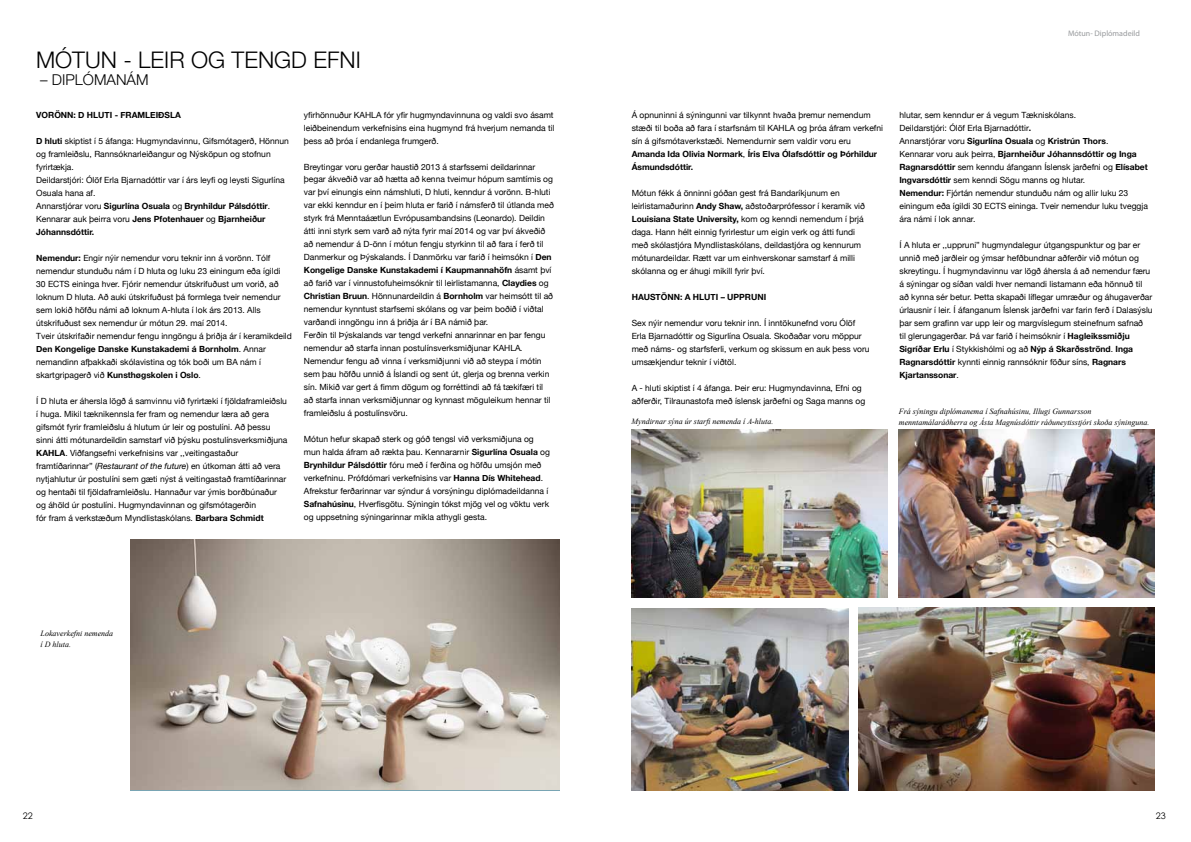
<style>
.page{position:relative;width:1191px;height:842px;background:#fff}
.page>*{position:absolute;margin:0;border:0;box-sizing:border-box;transform-origin:0 0}
.t1{font:300 23px "Helvetica Neue LT Std";color:#000}
.t2{font:300 15px "Helvetica Neue LT Std";color:#000}
.t3{font:9px "Century Gothic";color:#000}
.t4{font:8.5px/13px "Helvetica Neue";color:#000}
.t5{font:700 8.5px "Helvetica Neue";color:#000}
.t6{font:italic 8px/11px "Times New Roman";color:#000}
.t7{font:8px "Myriad Pro";color:#97999c}
.s1{font-weight:700}
.s2{font-style:italic}
</style>
<div class="page">
<img style="left:130px;top:540px;width:429px;height:250px">
<img style="left:899px;top:429px;width:256px;height:168px">
<img style="left:631px;top:429px;width:256px;height:168px">
<img style="left:858px;top:607px;width:297px;height:184px">
<img style="left:631px;top:609px;width:218px;height:182px">
<h1 class="t1" style="left:36px;top:46px;width:35px">MÓTUN</h1>
<h1 class="t1" style="left:123px;top:46px;width:202px">- LEIR OG TENGD EFNI</h1>
<h2 class="t2" style="left:40px;top:71px;width:110px">– DIPLÓMANÁM</h2>
<p class="t5" style="left:36px;top:108px;width:13px">Vorönn</p>
<p class="t5" style="left:74px;top:108px;width:59px">: D hluti - Framlei</p>
<p class="t5" style="left:158px;top:108px;width:13px">ðsla</p>
<p class="t4" style="left:36px;top:135px;width:254px"><span class="s1">D hluti</span> skiptist í 5 áfanga: Hugmyndavinnu, Gifsmótagerð, Hönnun og framleiðslu, Rannsóknarleiðangur og Nýsköpun og stofnun fyrirtækja.<br>Deildarstjóri: Ólöf Erla Bjarnadóttir var í árs leyfi og leysti Sigurlína Osuala hana af.<br>Annarstjórar voru <span class="s1">Sigurlína Osuala</span> og <span class="s1">Brynhildur Pálsdóttir</span>.<br>Kennarar auk þeirra voru <span class="s1">Jens Pfotenhauer</span> og <span class="s1">Bjarnheiður Jóhannsdóttir.</span></p>
<p class="t4" style="left:36px;top:252px;width:257px"><span class="s1">Nemendur:</span> Engir nýir nemendur voru teknir inn á vorönn. Tólf nemendur stunduðu nám í D hluta og luku 23 einingum eða ígildi 30 ECTS eininga hver. Fjórir nemendur útskrifuðust um vorið, að loknum D hluta. Að auki útskrifuðust þá formlega tveir nemendur sem lokið höfðu námi að loknum A-hluta í lok árs 2013. Alls útskrifuðust sex nemendur úr mótun 29. maí 2014.<br>Tveir útskrifaðir nemendur fengu inngöngu á þriðja ár í keramikdeild <span class="s1">Den Kongelige Danske Kunstakademi á Bornholm</span>. Annar nemandinn afþakkaði skólavistina og tók boði um BA nám í skartgripagerð við <span class="s1">Kunsthøgskolen i Oslo</span>.</p>
<p class="t4" style="left:36px;top:395px;width:253px">Í D hluta er áhersla lögð á samvinnu við fyrirtæki í fjöldaframleiðslu í huga. Mikil tæknikennsla fer fram og nemendur læra að gera gifsmót fyrir framleiðslu á hlutum úr leir og postulíni. Að þessu sinni átti mótunardeildin samstarf við þýsku postulínsverksmiðjuna <span class="s1">KAHLA</span>. Viðfangsefni verkefnisins var ,,veitingastaður framtíðarinnar” (<span class="s2">Restaurant of the future</span>) en útkoman átti að vera nytjahlutur úr postulíni sem gæti nýst á veitingastað framtíðarinnar og hentaði til fjöldaframleiðslu. Hannaður var ýmis borðbúnaður og áhöld úr postulíni. Hugmyndavinnan og gifsmótagerðin<br>fór fram á verkstæðum Myndlistaskólans. <span class="s1">Barbara Schmidt</span></p>
<p class="t4" style="left:304px;top:108px;width:252px;text-align:justify">yfirhönnuður KAHLA fór yfir hugmyndavinnuna og valdi svo ásamt leiðbeinendum verkefnisins eina hugmynd frá hverjum nemanda til þess að þróa í endanlega frumgerð.</p>
<p class="t4" style="left:304px;top:160px;width:252px">Breytingar voru gerðar haustið 2013 á starfssemi deildarinnar þegar ákveðið var að hætta að kenna tveimur hópum samtímis og var því einungis einn námshluti, D hluti, kenndur á vorönn. B-hluti var ekki kenndur en í þeim hluta er farið í námsferð til útlanda með styrk frá Menntaáætlun Evrópusambandsins (Leonardo). Deildin átti inni styrk sem varð að nýta fyrir maí 2014 og var því ákveðið að nemendur á D-önn í mótun fengju styrkinn til að fara í ferð til Danmerkur og Þýskalands. Í Danmörku var farið í heimsókn í <span class="s1">Den Kongelige Danske Kunstakademi í Kaupmannahöfn</span> ásamt því að farið var í vinnustofuheimsóknir til leirlistamanna, <span class="s1">Claydies</span> og <span class="s1">Christian Bruun</span>. Hönnunardeildin á <span class="s1">Bornholm</span> var heimsótt til að nemendur kynntust starfsemi skólans og var þeim boðið í viðtal varðandi inngöngu inn á þriðja ár í BA námið þar.<br>Ferðin til Þýskalands var tengd verkefni annarinnar en þar fengu nemendur að starfa innan postulínsverksmiðjunar KAHLA<span class="s2">.<br></span>Nemendur fengu að vinna í verksmiðjunni við að steypa í mótin sem þau höfðu unnið á Íslandi og sent út, glerja og brenna verkin sín. Mikið var gert á fimm dögum og forréttindi að fá tækifæri til að starfa innan verksmiðjunnar og kynnast möguleikum hennar til framleiðslu á postulínsvöru.</p>
<p class="t4" style="left:304px;top:433px;width:248px">Mótun hefur skapað sterk og góð tengsl við verksmiðjuna og mun halda áfram að rækta þau. Kennararnir <span class="s1">Sigurlína Osuala</span> og <span class="s1">Brynhildur Pálsdóttir</span> fóru með í ferðina og höfðu umsjón með verkefninu. Prófdómari verkefnisins var <span class="s1">Hanna Dís Whitehead</span>.<br>Afrekstur ferðarinnar var sýndur á vorsýningu diplómadeildanna í <span class="s1">Safnahúsinu</span>, Hverfisgötu. Sýningin tókst mjög vel og vöktu verk og uppsetning sýningarinnar mikla athygli gesta.</p>
<p class="t6" style="left:41px;top:628px;width:74px">Lokaverkefni nemenda í D hluta.</p>
<p class="t7" style="left:1068px;top:28px;width:73px">Mótun- Diplómadeild</p>
<p class="t4" style="left:631px;top:109px;width:253px">Á opnuninni á sýningunni var tilkynnt hvaða þremur nemendum stæði til boða að fara í starfsnám til KAHLA og þróa áfram verkefni sín á gifsmótaverkstæði. Nemendurnir sem valdir voru eru <span class="s1">Amanda Ida Olivia Normark</span>, <span class="s1">Íris Elva Ólafsdóttir og Þórhildur Ásmundsdóttir.</span></p>
<p class="t4" style="left:631px;top:187px;width:235px">Mótun fékk á önninni góðan gest frá Bandaríkjunum en leirlistamaðurinn <span class="s1">Andy Shaw,</span> aðstoðarprófessor í keramik við <span class="s1">Louisiana State University,</span> kom og kenndi nemendum í þrjá daga. Hann hélt einnig fyrirlestur um eigin verk og átti fundi með skólastjóra Myndlistaskólans, deildastjóra og kennurum mótunardeildar. Rætt var um einhverskonar samstarf á milli skólanna og er áhugi mikill fyrir því.</p>
<p class="t5" style="left:631px;top:290px;width:26px">Haustönn</p>
<p class="t5" style="left:680px;top:290px;width:54px">: A hluti – Uppr</p>
<p class="t5" style="left:751px;top:290px;width:12px">uni</p>
<p class="t4" style="left:631px;top:317px;width:239px">Sex nýir nemendur voru teknir inn. Í inntökunefnd voru Ólöf Erla Bjarnadóttir og Sigurlína Osuala. Skoðaðar voru möppur með náms- og starfsferli, verkum og skissum en auk þess voru umsækjendur teknir í viðtöl.</p>
<p class="t4" style="left:631px;top:381px;width:235px">A - hluti skiptist í 4 áfanga. Þeir eru: Hugmyndavinna, Efni og aðferðir, Tilraunastofa með íslensk jarðefni og Saga manns og</p>
<p class="t4" style="left:899px;top:109px;width:250px">hlutar, sem kenndur er á vegum Tækniskólans.<br>Deildarstjóri: Ólöf Erla Bjarnadóttir<span class="s1">.<br></span>Annarstjórar voru <span class="s1">Sigurlína Osuala</span> og <span class="s1">Kristrún Thors</span>.<br>Kennarar voru auk þeirra, <span class="s1">Bjarnheiður Jóhannsdóttir og Inga Ragnarsdóttir</span> sem kenndu áfangann Íslensk jarðefni og <span class="s1">Elísabet Ingvarsdóttir</span> sem kenndi Sögu manns og hlutar.<br><span class="s1">Nemendur:</span> Fjórtán nemendur stunduðu nám og allir luku 23 einingum eða ígildi 30 ECTS eininga. Tveir nemendur luku tveggja ára námi í lok annar.</p>
<p class="t4" style="left:899px;top:239px;width:255px">Í A hluta er ,,uppruni” hugmyndalegur útgangspunktur og þar er unnið með jarðleir og ýmsar hefðbundnar aðferðir við mótun og skreytingu. Í hugmyndavinnu var lögð áhersla á að nemendur færu á sýningar og síðan valdi hver nemandi listamann eða hönnuð til að kynna sér betur. Þetta skapaði líflegar umræður og áhugaverðar úrlausnir í leir. Í áfanganum Íslensk jarðefni var farin ferð í Dalasýslu þar sem grafinn var upp leir og margvíslegum steinefnum safnað<br>til glerungagerðar. Þá var farið í heimsóknir í <span class="s1">Hagleikssmiðju Sigríðar Erlu</span> í Stykkishólmi og að <span class="s1">Nýp á Skarðsströnd</span>. <span class="s1">Inga Ragnarsdóttir</span> kynnti einnig rannsóknir föður síns, <span class="s1">Ragnars Kjartanssonar</span>.</p>
<p class="t6" style="left:631px;top:415px;width:143px">Myndirnar sýna úr starfi nemenda í A-hluta.</p>
<p class="t6" style="left:899px;top:406px;width:252px">Frá sýningu diplómanema í Safnahúsinu, Illugi Gunnarsson menntamálaráðherra og Ásta Magnúsdóttir ráðuneytisstjóri skoða sýninguna.</p>
<p class="t3" style="left:23px;top:810px;width:11px">22</p>
<p class="t3" style="left:1156px;top:810px;width:11px">23</p>
</div>
